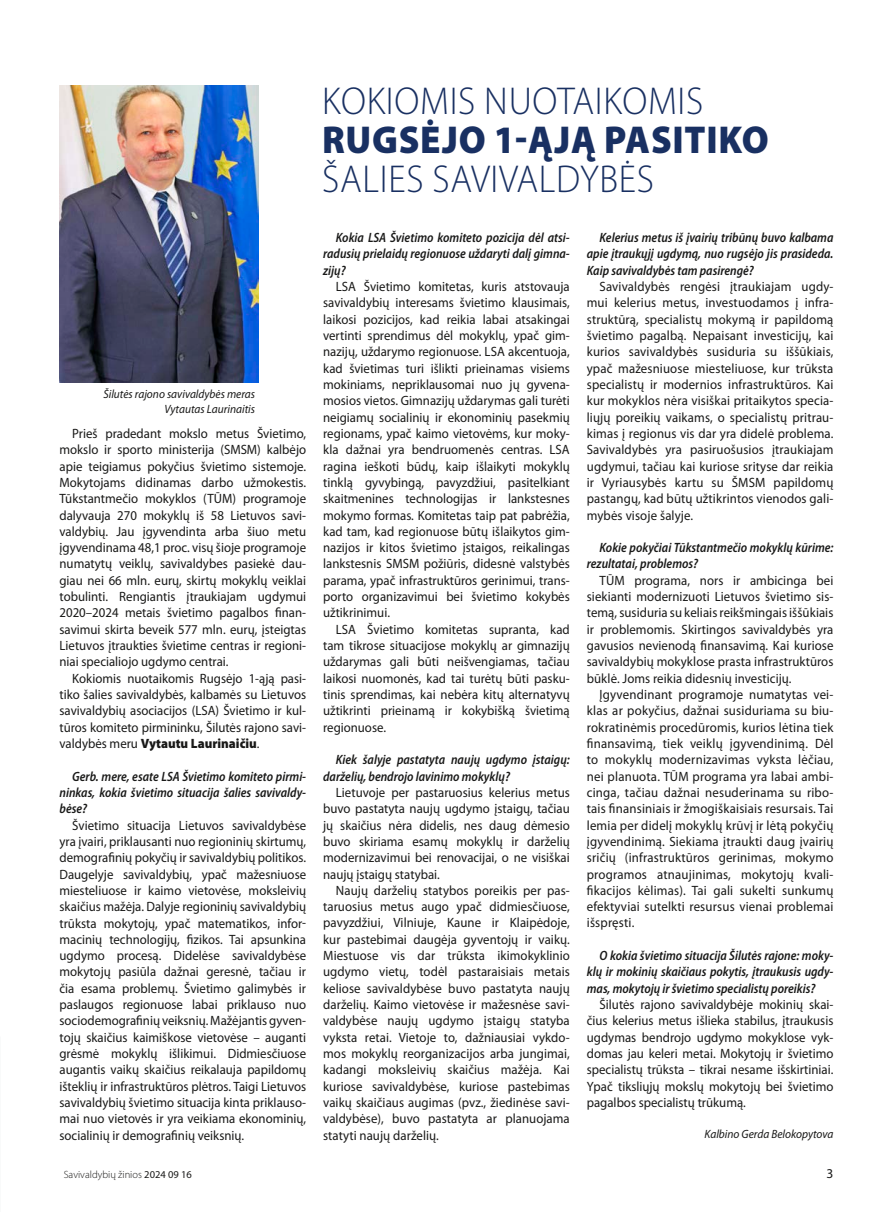
<style>
.page{position:relative;width:893px;height:1212px;background:#fff}
.page>*{position:absolute;margin:0;border:0;box-sizing:border-box;transform-origin:0 0}
.t1{font:300 39px "Myriad Pro";letter-spacing:.02em;color:#193062;scale:.95 1}
.t2{font:900 39px "Myriad Pro";letter-spacing:.02em;color:#193062;scale:.95 1}
.t3{font:13.5px/16.4px "Myriad Pro";color:#191918;text-align:justify;scale:.95 1}
.t4{font:italic 600 semi-condensed 13.5px/16.4px "Myriad Pro";color:#191918;text-align:justify;scale:.95 1}
.t5{font:13.5px "Myriad Pro";color:#191918}
.t6{font:italic 12px/14.4px "Myriad Pro";color:#191918;text-align:right;scale:.95 1}
.t7{font:300 10.5px "Myriad Pro";color:#191918}
.s1{font-weight:900}
.s2{font-weight:400}
</style>
<div class="page">
<img style="left:59px;top:85px;width:199px;height:298px">
<p class="t6" style="left:103px;top:387px;width:161px">Šilutės rajono savivaldybės meras<br>Vytautas Laurinaitis</p>
<p class="t3" style="left:60px;top:425px;width:261px;text-indent:13px">Prieš pradedant mokslo metus Švietimo, mokslo ir sporto ministerija (SMSM) kalbėjo apie teigiamus pokyčius švietimo sistemoje.<br>Mokytojams didinamas darbo užmokestis.<br>Tūkstantmečio mokyklos (TŪM) programoje dalyvauja 270 mokyklų iš 58 Lietuvos savi&shy;valdybių. Jau įgyvendinta arba šiuo metu įgyvendinama 48,1 proc. visų šioje programoje numatytų veiklų, savivaldybes pasiekė dau&shy;giau nei 66 mln. eurų, skirtų mokyklų veiklai tobulinti. Rengiantis įtraukiajam ugdymui 2020–2024 metais švietimo pagalbos finan&shy;savimui skirta beveik 577 mln. eurų, įsteigtas Lietuvos įtraukties švietime centras ir regioni&shy;niai specialiojo ugdymo centrai.</p>
<p class="t3" style="left:60px;top:670px;width:261px;text-indent:13px">Kokiomis nuotaikomis Rugsėjo 1-ąją pasi&shy;tiko šalies savivaldybės, kalbamės su Lietuvos savivaldybių asociacijos (LSA) Švietimo ir kul&shy;tūros komiteto pirmininku, Šilutės rajono savi&shy;valdybės meru <span class="s1">Vytautu Laurinaičiu</span>.</p>
<p class="t4" style="left:60px;top:768px;width:261px;text-indent:13px">Gerb. mere, esate LSA Švietimo komiteto pirmi&shy;ninkas, kokia švietimo situacija šalies savivaldy&shy;bėse?</p>
<p class="t3" style="left:60px;top:817px;width:261px;text-indent:13px">Švietimo situacija Lietuvos savivaldybėse yra įvairi, priklausanti nuo regioninių skirtumų, demografinių pokyčių ir savivaldybių politikos.<br>Daugelyje savivaldybių, ypač mažesniuose miesteliuose ir kaimo vietovėse, moksleivių skaičius mažėja. Dalyje regioninių savivaldybių trūksta mokytojų, ypač matematikos, infor&shy;macinių technologijų, fizikos. Tai apsunkina ugdymo procesą. Didelėse savivaldybėse mokytojų pasiūla dažnai geresnė, tačiau ir čia esama problemų. Švietimo galimybės ir paslaugos regionuose labai priklauso nuo sociodemografinių veiksnių. Mažėjantis gyven&shy;tojų skaičius kaimiškose vietovėse – auganti grėsmė mokyklų išlikimui. Didmiesčiuose augantis vaikų skaičius reikalauja papildomų išteklių ir infrastruktūros plėtros. Taigi Lietuvos savivaldybių švietimo situacija kinta priklauso&shy;mai nuo vietovės ir yra veikiama ekonominių, socialinių ir demografinių veiksnių.</p>
<h1 class="t1" style="left:322px;top:78px;width:403px">KOKIOMIS NUOTAIKOMIS</h1>
<h1 class="t2" style="left:322px;top:114px;width:472px">RUGSĖJO 1-ĄJĄ PASITIKO</h1>
<h1 class="t1" style="left:322px;top:156px;width:351px">ŠALIES SAVIVALDYBĖS</h1>
<p class="t4" style="left:323px;top:229px;width:261px;text-indent:13px">Kokia LSA Švietimo komiteto pozicija dėl atsi&shy;radusių prielaidų regionuose uždaryti dalį gimna&shy;zijų?</p>
<p class="t3" style="left:323px;top:278px;width:261px;text-indent:13px">LSA Švietimo komitetas, kuris atstovauja savivaldybių interesams švietimo klausimais, laikosi pozicijos, kad reikia labai atsakingai vertinti sprendimus dėl mokyklų, ypač gim&shy;nazijų, uždarymo regionuose. LSA akcentuoja, kad švietimas turi išlikti prieinamas visiems mokiniams, nepriklausomai nuo jų gyvena&shy;mosios vietos. Gimnazijų uždarymas gali turėti neigiamų socialinių ir ekonominių pasekmių regionams, ypač kaimo vietovėms, kur moky&shy;kla dažnai yra bendruomenės centras. LSA ragina ieškoti būdų, kaip išlaikyti mokyklų tinklą gyvybingą, pavyzdžiui, pasitelkiant skaitmenines technologijas ir lankstesnes mokymo formas. Komitetas taip pat pabrėžia, kad tam, kad regionuose būtų išlaikytos gim&shy;nazijos ir kitos švietimo įstaigos, reikalingas lankstesnis SMSM požiūris, didesnė valstybės parama, ypač infrastruktūros gerinimui, trans&shy;porto organizavimui bei švietimo kokybės užtikrinimui.</p>
<p class="t3" style="left:323px;top:621px;width:261px;text-indent:13px">LSA Švietimo komitetas supranta, kad tam tikrose situacijose mokyklų ar gimnazijų uždarymas gali būti neišvengiamas, tačiau laikosi nuomonės, kad tai turėtų būti pasku&shy;tinis sprendimas, kai nebėra kitų alternatyvų užtikrinti prieinamą ir kokybišką švietimą regionuose.</p>
<p class="t4" style="left:323px;top:751px;width:261px;text-indent:13px">Kiek šalyje pastatyta naujų ugdymo įstaigų: darželių, bendrojo lavinimo mokyklų?</p>
<p class="t3" style="left:323px;top:784px;width:261px;text-indent:13px">Lietuvoje per pastaruosius kelerius metus buvo pastatyta naujų ugdymo įstaigų, tačiau jų skaičius nėra didelis, nes daug dėmesio buvo skiriama esamų mokyklų ir darželių modernizavimui bei renovacijai, o ne visiškai naujų įstaigų statybai.</p>
<p class="t3" style="left:323px;top:882px;width:261px;text-indent:13px">Naujų darželių statybos poreikis per pas&shy;taruosius metus augo ypač didmiesčiuose, pavyzdžiui, Vilniuje, Kaune ir Klaipėdoje, kur pastebimai daugėja gyventojų ir vaikų.<br>Miestuose vis dar trūksta ikimokyklinio ugdymo vietų, todėl pastaraisiais metais keliose savivaldybėse buvo pastatyta naujų darželių. Kaimo vietovėse ir mažesnėse savi&shy;valdybėse naujų ugdymo įstaigų statyba vyksta retai. Vietoje to, dažniausiai vykdo&shy;mos mokyklų reorganizacijos arba jungimai, kadangi moksleivių skaičius mažėja. Kai kuriose savivaldybėse, kuriose pastebimas vaikų skaičiaus augimas (pvz., žiedinėse savi&shy;valdybėse), buvo pastatyta ar planuojama statyti naujų darželių.</p>
<p class="t4" style="left:587px;top:229px;width:261px;text-indent:13px">Kelerius metus iš įvairių tribūnų buvo kalbama apie įtraukųjį ugdymą, nuo rugsėjo jis prasideda.<br>Kaip savivaldybės tam pasirengė?</p>
<p class="t3" style="left:587px;top:278px;width:261px;text-indent:13px">Savivaldybės rengėsi įtraukiajam ugdy&shy;mui kelerius metus, investuodamos į infra&shy;struktūrą, specialistų mokymą ir papildomą švietimo pagalbą. Nepaisant investicijų, kai kurios savivaldybės susiduria su iššūkiais, ypač mažesniuose miesteliuose, kur trūksta specialistų ir modernios infrastruktūros. Kai kur mokyklos nėra visiškai pritaikytos specia&shy;liųjų poreikių vaikams, o specialistų pritrau&shy;kimas į regionus vis dar yra didelė problema.<br>Savivaldybės yra pasiruošusios įtraukiajam ugdymui, tačiau kai kuriose srityse dar reikia ir Vyriausybės kartu su ŠMSM papildomų pastangų, kad būtų užtikrintos vienodos gali&shy;mybės visoje šalyje.</p>
<p class="t4" style="left:587px;top:539px;width:261px;text-indent:13px">Kokie pokyčiai Tūkstantmečio mokyklų kūrime: rezultatai, problemos?</p>
<p class="t3" style="left:587px;top:572px;width:261px;text-indent:13px">TŪM programa, nors ir ambicinga bei siekianti modernizuoti Lietuvos švietimo sis&shy;temą, susiduria su keliais reikšmingais iššūkiais ir problemomis. Skirtingos savivaldybės yra gavusios nevienodą finansavimą. Kai kuriose savivaldybių mokyklose prasta infrastruktūros būklė. Joms reikia didesnių investicijų.</p>
<p class="t3" style="left:587px;top:686px;width:261px;text-indent:13px">Įgyvendinant programoje numatytas vei&shy;klas ar pokyčius, dažnai susiduriama su biu&shy;rokratinėmis procedūromis, kurios lėtina tiek finansavimą, tiek veiklų įgyvendinimą. Dėl to mokyklų modernizavimas vyksta lėčiau, nei planuota. TŪM programa yra labai ambi&shy;cinga, tačiau dažnai nesuderinama su ribo&shy;tais finansiniais ir žmogiškaisiais resursais. Tai lemia per didelį mokyklų krūvį ir lėtą pokyčių įgyvendinimą. Siekiama įtraukti daug įvairių sričių (infrastruktūros gerinimas, mokymo programos atnaujinimas, mokytojų kvali&shy;fikacijos kėlimas). Tai gali sukelti sunkumų efektyviai sutelkti resursus vienai problemai išspręsti.</p>
<p class="t4" style="left:587px;top:947px;width:261px;text-indent:13px">O kokia švietimo situacija Šilutės rajone: moky&shy;klų ir mokinių skaičiaus pokytis, įtraukusis ugdy&shy;mas, mokytojų ir švietimo specialistų poreikis?</p>
<p class="t3" style="left:587px;top:996px;width:261px;text-indent:13px">Šilutės rajono savivaldybėje mokinių skai&shy;čius kelerius metus išlieka stabilus, įtraukusis ugdymas bendrojo ugdymo mokyklose vyk&shy;domas jau keleri metai. Mokytojų ir švietimo specialistų trūksta – tikrai nesame išskirtiniai.<br>Ypač tiksliųjų mokslų mokytojų bei švietimo pagalbos specialistų trūkumą.</p>
<p class="t6" style="left:704px;top:1127px;width:137px">Kalbino Gerda Belokopytova</p>
<p class="t7" style="left:64px;top:1168px;width:130px">Savivaldybių žinios <span class="s2">2024 09 16</span></p>
<p class="t5" style="left:826px;top:1165px;width:8px">3</p>
</div>
